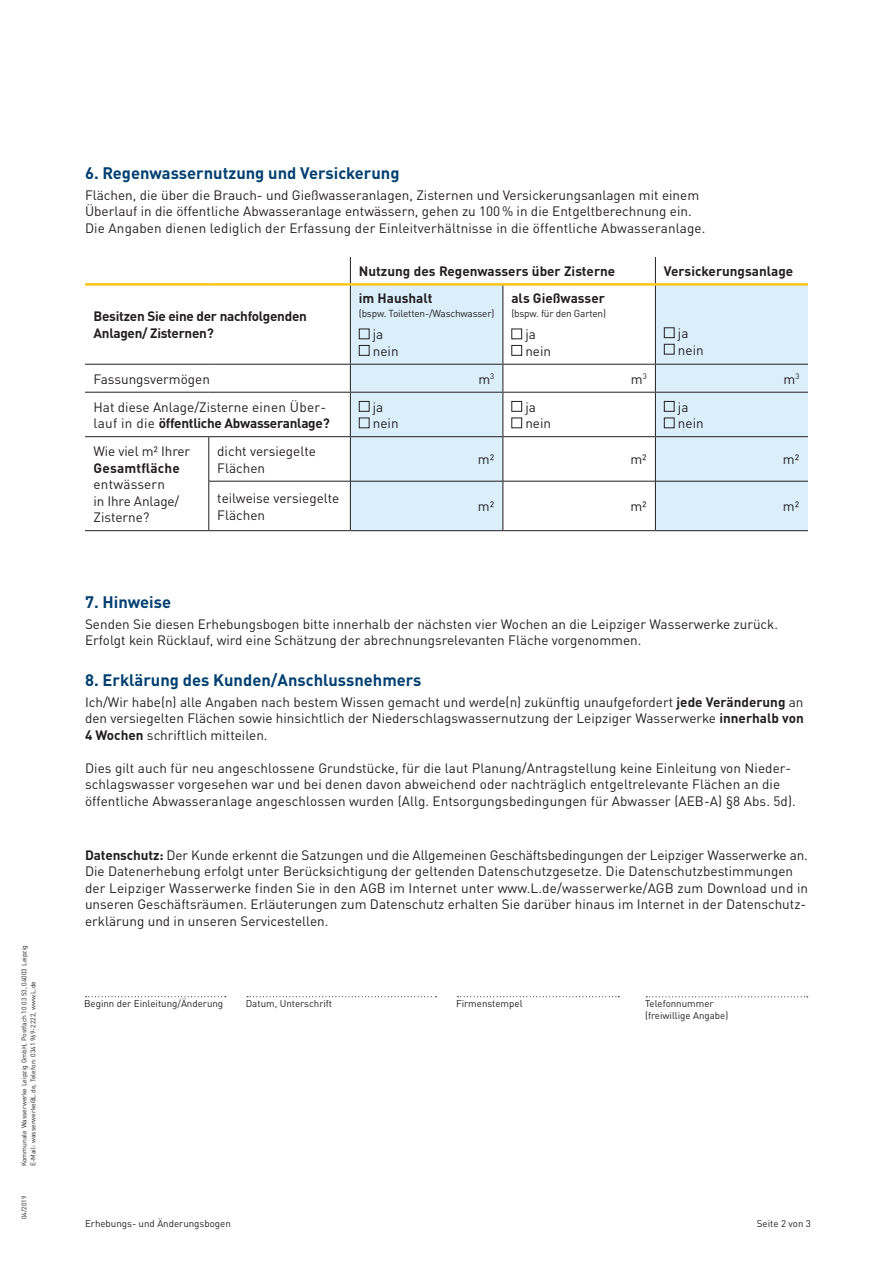
<style>
.page{position:relative;width:893px;height:1263px;background:#fff}
.page>*{position:absolute;margin:0;border:0;box-sizing:border-box;transform-origin:0 0}
.t1{font:700 16.5px "DIN Pro";color:#004071}
.t2{font:13.5px/16.5px "DIN Pro";color:#231f20}
.t3{font:13.5px/16.5px "DIN";color:#231f20}
.t4{font:700 13.5px "DIN Pro";color:#231f20}
.t5{font:700 13.5px/16.5px "DIN Pro";letter-spacing:-.02em;color:#231f20}
.t6{font:700 13.5px "DIN";letter-spacing:.015em;color:#231f20}
.t7{font:10.05px "DIN Pro";letter-spacing:-.02em;color:#231f20}
.t8{font:9.75px/12px "DIN Pro";color:#231f20}
.t9{font:6.75px/9px "DIN Pro";color:#231f20}
.s1{font-weight:700}
</style>
<div class="page">
<svg style="left:86px;top:996px;width:140px;height:1px"></svg>
<svg style="left:247px;top:996px;width:189px;height:1px"></svg>
<svg style="left:458px;top:996px;width:161px;height:1px"></svg>
<svg style="left:646px;top:996px;width:162px;height:1px"></svg>
<svg style="left:351px;top:286px;width:457px;height:244px;fill:#daeffa"></svg>
<hr style="left:85px;top:364px;width:124px;height:1px;background:#231f20">
<hr style="left:209px;top:364px;width:141px;height:1px;background:#231f20">
<hr style="left:350px;top:364px;width:153px;height:1px;background:#231f20">
<hr style="left:503px;top:364px;width:152px;height:1px;background:#231f20">
<hr style="left:655px;top:364px;width:153px;height:1px;background:#231f20">
<hr style="left:85px;top:392px;width:124px;height:1px;background:#231f20">
<hr style="left:209px;top:392px;width:141px;height:1px;background:#231f20">
<hr style="left:350px;top:392px;width:153px;height:1px;background:#231f20">
<hr style="left:503px;top:392px;width:152px;height:1px;background:#231f20">
<hr style="left:655px;top:392px;width:153px;height:1px;background:#231f20">
<hr style="left:85px;top:436px;width:124px;height:1px;background:#231f20">
<hr style="left:209px;top:436px;width:141px;height:1px;background:#231f20">
<hr style="left:350px;top:436px;width:153px;height:1px;background:#231f20">
<hr style="left:503px;top:436px;width:152px;height:1px;background:#231f20">
<hr style="left:655px;top:436px;width:153px;height:1px;background:#231f20">
<hr style="left:85px;top:283px;width:124px;height:3px;background:#fec210">
<hr style="left:209px;top:283px;width:141px;height:3px;background:#fec210">
<hr style="left:350px;top:283px;width:153px;height:3px;background:#fec210">
<hr style="left:503px;top:283px;width:152px;height:3px;background:#fec210">
<hr style="left:655px;top:283px;width:153px;height:3px;background:#fec210">
<hr style="left:85px;top:530px;width:124px;height:1px;background:#231f20">
<hr style="left:209px;top:530px;width:141px;height:1px;background:#231f20">
<hr style="left:350px;top:530px;width:153px;height:1px;background:#231f20">
<hr style="left:503px;top:530px;width:152px;height:1px;background:#231f20">
<hr style="left:655px;top:530px;width:153px;height:1px;background:#231f20">
<hr style="left:209px;top:481px;width:141px;height:1px;background:#231f20">
<hr style="left:350px;top:481px;width:153px;height:1px;background:#231f20">
<hr style="left:503px;top:481px;width:152px;height:1px;background:#231f20">
<hr style="left:655px;top:481px;width:153px;height:1px;background:#231f20">
<svg style="left:350px;top:257px;width:1px;height:26px"></svg>
<svg style="left:655px;top:257px;width:1px;height:26px"></svg>
<hr style="left:350px;top:286px;width:1px;height:78px;background:#231f20">
<hr style="left:655px;top:286px;width:1px;height:78px;background:#231f20">
<svg style="left:350px;top:365px;width:1px;height:27px"></svg>
<svg style="left:655px;top:365px;width:1px;height:27px"></svg>
<hr style="left:350px;top:393px;width:1px;height:43px;background:#231f20">
<hr style="left:655px;top:393px;width:1px;height:43px;background:#231f20">
<hr style="left:350px;top:437px;width:1px;height:44px;background:#231f20">
<hr style="left:655px;top:437px;width:1px;height:44px;background:#231f20">
<hr style="left:350px;top:481px;width:1px;height:49px;background:#231f20">
<hr style="left:655px;top:481px;width:1px;height:49px;background:#231f20">
<hr style="left:503px;top:286px;width:1px;height:78px;background:#231f20">
<svg style="left:503px;top:365px;width:1px;height:27px"></svg>
<hr style="left:503px;top:393px;width:1px;height:43px;background:#231f20">
<hr style="left:503px;top:437px;width:1px;height:44px;background:#231f20">
<hr style="left:503px;top:481px;width:1px;height:49px;background:#231f20">
<hr style="left:209px;top:437px;width:1px;height:44px;background:#231f20">
<hr style="left:209px;top:481px;width:1px;height:49px;background:#231f20">
<div style="left:359px;top:329px;width:10px;height:10px;border:1px solid #231f20"></div>
<div style="left:359px;top:345px;width:10px;height:11px;border:1px solid #231f20"></div>
<div style="left:511px;top:329px;width:11px;height:10px;border:1px solid #231f20"></div>
<div style="left:511px;top:345px;width:11px;height:11px;border:1px solid #231f20"></div>
<div style="left:664px;top:327px;width:11px;height:11px;border:1px solid #231f20"></div>
<div style="left:664px;top:344px;width:11px;height:10px;border:1px solid #231f20"></div>
<div style="left:359px;top:401px;width:10px;height:11px;border:1px solid #231f20"></div>
<div style="left:359px;top:418px;width:10px;height:10px;border:1px solid #231f20"></div>
<div style="left:511px;top:401px;width:11px;height:11px;border:1px solid #231f20"></div>
<div style="left:511px;top:418px;width:11px;height:10px;border:1px solid #231f20"></div>
<div style="left:664px;top:401px;width:11px;height:11px;border:1px solid #231f20"></div>
<div style="left:664px;top:418px;width:11px;height:10px;border:1px solid #231f20"></div>
<p class="t9" style="left:19px;top:1166px;width:223px;rotate:-90deg">Kommunale Wasserwerke Leipzig GmbH, Postfach 10 03 53, 04003 Leipzig<br>E-Mail: wasserwerke@L.de, Telefon: 0341 969-2222, www.L.de</p>
<p class="t9" style="left:19px;top:1219px;width:25px;rotate:-90deg">04/2019</p>
<p class="t1" style="left:85px;top:159px;width:316px">6. Regenwassernutzung und Versickerung</p>
<p class="t2" style="left:85px;top:185px;width:622px">Flächen, die über die Brauch- und Gießwasseranlagen, Zisternen und Versickerungsanlagen mit einem<br>Überlauf in die öffentliche Abwasseranlage entwässern, gehen zu 100% in die Entgeltberechnung ein.<br>Die Angaben dienen lediglich der Erfassung der Einleitverhältnisse in die öffentliche Abwasseranlage.</p>
<p class="t5" style="left:94px;top:306px;width:215px">Besitzen Sie eine der nachfolgenden<br>Anlagen/ Zisternen?</p>
<p class="t4" style="left:359px;top:260px;width:258px">Nutzung des Regenwassers über Zisterne</p>
<p class="t4" style="left:664px;top:260px;width:131px">Versickerungsanlage</p>
<p class="t4" style="left:359px;top:287px;width:75px">im Haushalt</p>
<p class="t7" style="left:359px;top:305px;width:137px">(bspw. Toiletten-/Waschwasser)</p>
<p class="t3" style="left:373px;top:326px;width:27px">ja nein</p>
<p class="t4" style="left:511px;top:287px;width:95px">als Gießwasser</p>
<p class="t7" style="left:511px;top:305px;width:96px">(bspw. für den Garten)</p>
<p class="t3" style="left:525px;top:326px;width:27px">ja nein</p>
<p class="t3" style="left:678px;top:325px;width:27px">ja nein</p>
<p class="t3" style="left:94px;top:370px;width:118px">Fassungsvermögen</p>
<p class="t3" style="left:478px;top:370px;width:17px">m<sup>3</sup></p>
<p class="t3" style="left:631px;top:370px;width:17px">m<sup>3</sup></p>
<p class="t3" style="left:783px;top:370px;width:17px">m<sup>3</sup></p>
<p class="t3" style="left:94px;top:398px;width:238px">Hat diese Anlage/Zisterne einen Über&shy;lauf in die <span class="s1">öffentliche Abwasseranlage?</span></p>
<p class="t3" style="left:373px;top:398px;width:27px">ja nein</p>
<p class="t3" style="left:525px;top:398px;width:27px">ja nein</p>
<p class="t3" style="left:678px;top:398px;width:27px">ja nein</p>
<p class="t3" style="left:94px;top:443px;width:98px">Wie viel m² Ihrer</p>
<p class="t6" style="left:94px;top:459px;width:88px">Gesamtfläche</p>
<p class="t3" style="left:94px;top:476px;width:87px">entwässern<br>in Ihre Anlage/<br>Zisterne?</p>
<p class="t3" style="left:217px;top:443px;width:100px">dicht versiegelte<br>Flächen</p>
<p class="t3" style="left:478px;top:451px;width:18px">m²</p>
<p class="t3" style="left:630px;top:451px;width:18px">m²</p>
<p class="t3" style="left:783px;top:451px;width:18px">m²</p>
<p class="t3" style="left:217px;top:490px;width:124px">teilweise versiegelte<br>Flächen</p>
<p class="t3" style="left:478px;top:498px;width:18px">m²</p>
<p class="t3" style="left:630px;top:498px;width:18px">m²</p>
<p class="t3" style="left:783px;top:498px;width:18px">m²</p>
<p class="t1" style="left:85px;top:588px;width:88px">7. Hinweise</p>
<p class="t2" style="left:85px;top:614px;width:695px">Senden Sie diesen Erhebungsbogen bitte innerhalb der nächsten vier Wochen an die Leipziger Wasserwerke zurück.<br>Erfolgt kein Rücklauf, wird eine Schätzung der abrechnungsrelevanten Fläche vorgenommen.</p>
<p class="t1" style="left:85px;top:666px;width:338px">8. Erklärung des Kunden/Anschlussnehmers</p>
<p class="t2" style="left:85px;top:692px;width:720px;text-align:justify">Ich/Wir habe(n) alle Angaben nach bestem Wissen gemacht und werde(n) zukünftig unaufgefordert <span class="s1">jede Veränderung</span> an den versiegelten Flächen sowie hinsichtlich der Niederschlagswassernutzung der Leipziger Wasserwerke <span class="s1">innerhalb von 4 Wochen</span> schriftlich mitteilen.</p>
<p class="t2" style="left:85px;top:758px;width:712px">Dies gilt auch für neu angeschlossene Grundstücke, für die laut Planung/Antragstellung keine Einleitung von Nieder&shy;schlagswasser vorgesehen war und bei denen davon abweichend oder nachträglich entgeltrelevante Flächen an die öffentliche Abwasseranlage angeschlossen wurden (Allg. Entsorgungsbedingungen für Abwasser (AEB-A) §8 Abs. 5d).</p>
<p class="t2" style="left:85px;top:845px;width:725px"><span class="s1">Datenschutz:</span> Der Kunde erkennt die Satzungen und die Allgemeinen Geschäftsbedingungen der Leipziger Wasserwerke an.<br>Die Datenerhebung erfolgt unter Berücksichtigung der geltenden Datenschutzgesetze. Die Datenschutzbestimmungen der Leipziger Wasserwerke finden Sie in den AGB im Internet unter www.L.de/wasserwerke/AGB zum Download und in unseren Geschäftsräumen. Erläuterungen zum Datenschutz erhalten Sie darüber hinaus im Internet in der Datenschutz&shy;erklärung und in unseren Servicestellen.</p>
<p class="t8" style="left:84px;top:996px;width:141px">Beginn der Einleitung/Änderung</p>
<p class="t8" style="left:246px;top:996px;width:88px">Datum, Unterschrift</p>
<p class="t8" style="left:456px;top:996px;width:68px">Firmenstempel</p>
<p class="t8" style="left:645px;top:996px;width:85px">Telefonnummer (freiwillige Angabe)</p>
<p class="t8" style="left:85px;top:1216px;width:147px">Erhebungs- und Änderungsbogen</p>
<p class="t8" style="left:757px;top:1216px;width:56px">Seite 2 von 3</p>
</div>
